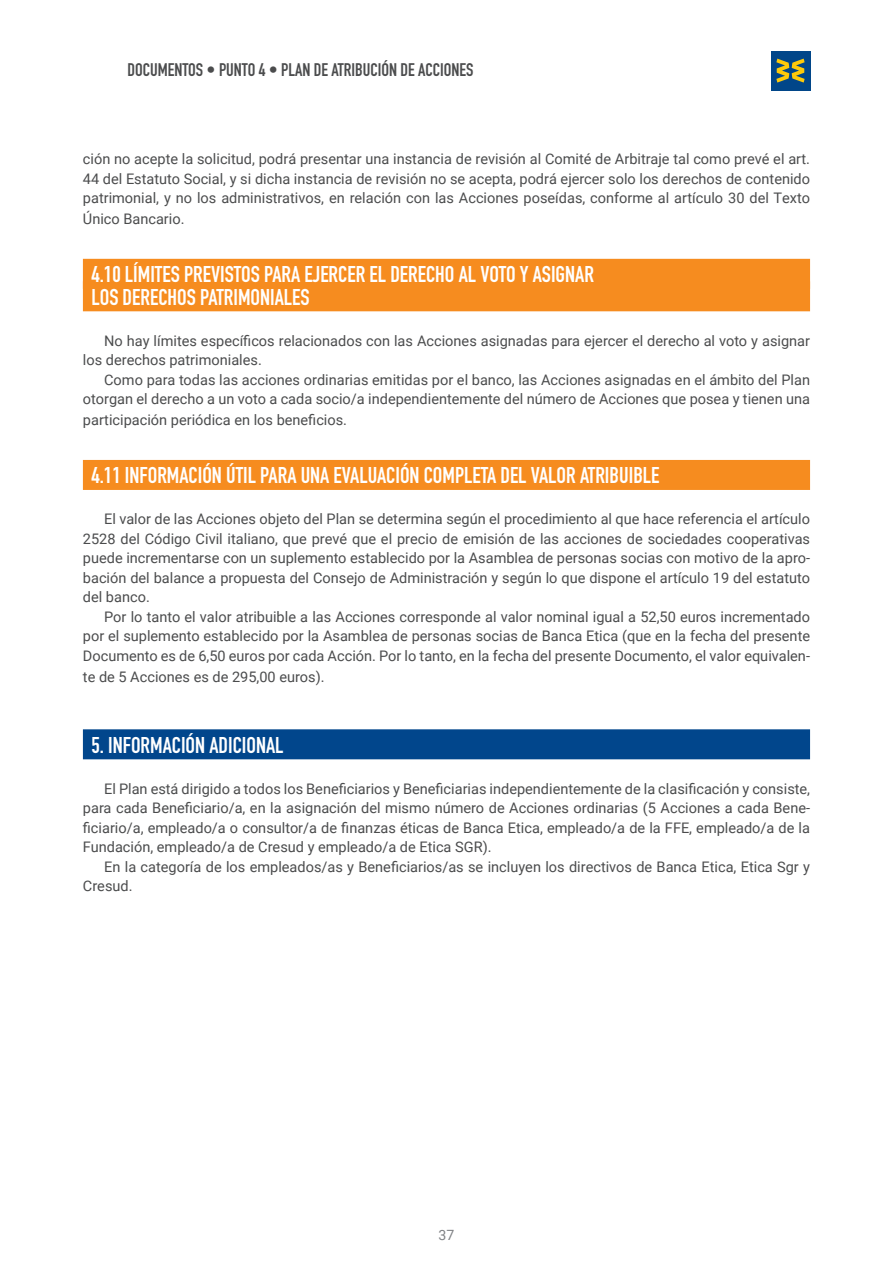
<style>
.page{position:relative;width:893px;height:1263px;background:#fff}
.page>*{position:absolute;margin:0;border:0;box-sizing:border-box;transform-origin:0 0}
.t1{font:22.5px/22.5px "DIN Engschrift Std";color:#fff}
.t2{font:18px "DIN Engschrift Std";color:#4b4c4d}
.t3{font:14.55px/19.5px "Roboto";color:#4b4c4d;text-align:justify}
.t4{font:14.1px "Roboto";color:#808285}
</style>
<div class="page">
<div style="left:771px;top:51px;width:39px;height:39px;background:#014689"></div>
<svg style="left:776px;top:59px;width:29px;height:24px"></svg>
<div style="left:83px;top:259px;width:727px;height:30px;background:#f68c1f"></div>
<div style="left:83px;top:281px;width:727px;height:30px;background:#f68c1f"></div>
<div style="left:83px;top:460px;width:727px;height:30px;background:#f68c1f"></div>
<div style="left:83px;top:729px;width:727px;height:30px;background:#01468c"></div>
<p class="t2" style="left:128px;top:59px;width:347px">DOCUMENTOS • PUNTO 4 • PLAN DE ATRIBUCIÓN DE ACCIONES</p>
<p class="t3" style="left:83px;top:148px;width:729px;line-height:20px">ción no acepte la solicitud, podrá presentar una instancia de revisión al Comité de Arbitraje tal como prevé el art.<br>44 del Estatuto Social, y si dicha instancia de revisión no se acepta, podrá ejercer solo los derechos de contenido patrimonial, y no los administrativos, en relación con las Acciones poseídas, conforme al artículo 30 del Texto Único Bancario.</p>
<h1 class="t1" style="left:91px;top:263px;width:504px">4.10 LÍMITES PREVISTOS PARA EJERCER EL DERECHO AL VOTO Y ASIGNAR<br>LOS DERECHOS PATRIMONIALES</h1>
<p class="t3" style="left:83px;top:330px;width:729px;text-indent:21px">No hay límites específicos relacionados con las Acciones asignadas para ejercer el derecho al voto y asignar los derechos patrimoniales.</p>
<p class="t3" style="left:83px;top:369px;width:729px;line-height:20.1px;text-indent:21px">Como para todas las acciones ordinarias emitidas por el banco, las Acciones asignadas en el ámbito del Plan otorgan el derecho a un voto a cada socio/a independientemente del número de Acciones que posea y tienen una participación periódica en los beneficios.</p>
<h1 class="t1" style="left:91px;top:464px;width:570px">4.11 INFORMACIÓN ÚTIL PARA UNA EVALUACIÓN COMPLETA DEL VALOR ATRIBUIBLE</h1>
<p class="t3" style="left:83px;top:509px;width:729px;text-indent:21px">El valor de las Acciones objeto del Plan se determina según el procedimiento al que hace referencia el artículo 2528 del Código Civil italiano, que prevé que el precio de emisión de las acciones de sociedades cooperativas puede incrementarse con un suplemento establecido por la Asamblea de personas socias con motivo de la apro&shy;bación del balance a propuesta del Consejo de Administración y según lo que dispone el artículo 19 del estatuto del banco.</p>
<p class="t3" style="left:83px;top:606px;width:729px;line-height:20px;text-indent:21px">Por lo tanto el valor atribuible a las Acciones corresponde al valor nominal igual a 52,50 euros incrementado por el suplemento establecido por la Asamblea de personas socias de Banca Etica (que en la fecha del presente Documento es de 6,50 euros por cada Acción. Por lo tanto, en la fecha del presente Documento, el valor equivalen&shy;te de 5 Acciones es de 295,00 euros).</p>
<h1 class="t1" style="left:91px;top:734px;width:194px">5. INFORMACIÓN ADICIONAL</h1>
<p class="t3" style="left:83px;top:778px;width:729px;text-indent:21px">El Plan está dirigido a todos los Beneficiarios y Beneficiarias independientemente de la clasificación y consiste, para cada Beneficiario/a, en la asignación del mismo número de Acciones ordinarias (5 Acciones a cada Bene&shy;ficiario/a, empleado/a o consultor/a de finanzas éticas de Banca Etica, empleado/a de la FFE, empleado/a de la Fundación, empleado/a de Cresud y empleado/a de Etica SGR).</p>
<p class="t3" style="left:83px;top:856px;width:729px;text-indent:21px">En la categoría de los empleados/as y Beneficiarios/as se incluyen los directivos de Banca Etica, Etica Sgr y<br>Cresud.</p>
<p class="t4" style="left:439px;top:1224px;width:17px">37</p>
</div>
